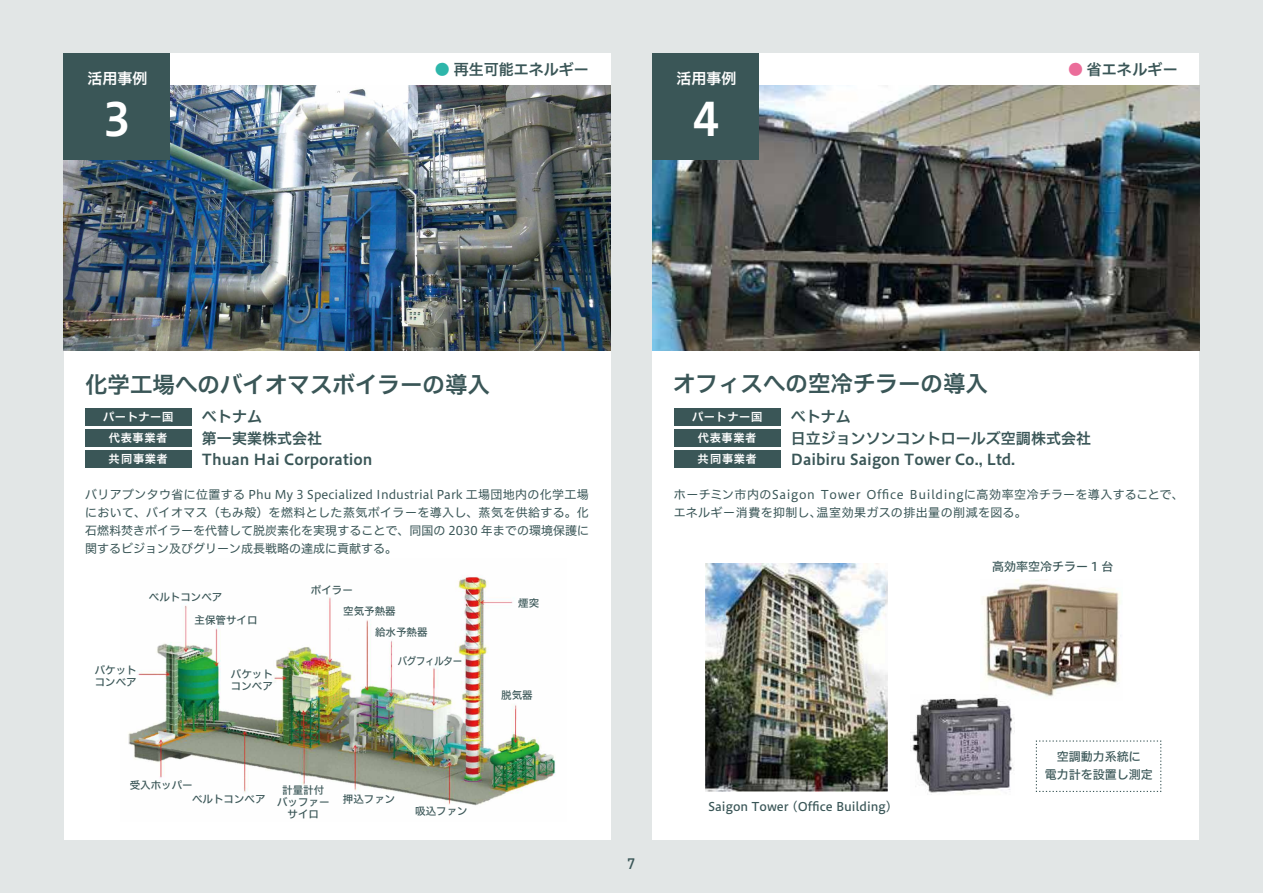
<style>
.page{position:relative;width:1263px;height:893px;background:#e2e6e6}
.page>*{position:absolute;margin:0;border:0;box-sizing:border-box;transform-origin:0 0}
.t1{font:45px "Hiragino UD Sans F Std W6";color:#fff}
.t2{font:22.5px "Hiragino UD Sans F Std W6";color:#3a5657}
.t3{font:15px "Hiragino UD Sans F Std W6";color:#3a5657}
.t4{font:15px "Hiragino UD Sans F Std W6";color:#fff}
.t5{font:500 15px "DIN Pro";color:#3a5657}
.t6{font:12px/18px "Hiragino UD Sans F Std W4";letter-spacing:.02em;color:#3a5657;text-align:justify}
.t7{font:12px/18px "Hiragino UD Sans F Std W4";letter-spacing:.04em;color:#3a5657}
.t8{font:12px/18px "Hiragino UD Sans F Std W5";color:#3a5657;text-align:center}
.t9{font:11.25px "Hiragino UD Sans F Std W6";letter-spacing:.05em;color:#fff}
.t10{font:10.5px/12px "Hiragino UD Sans F Std W5";color:#3a5657}
.t11{font:10.5px "Hiragino UD Sans F Std W5";letter-spacing:-.03em;color:#3a5657;scale:.9 1}
.s1{color:#2eb6aa}
.s2{color:#eb6d9a}
</style>
<div class="page">
<div style="left:64px;top:53px;width:546px;height:787px;background:#fff"></div>
<div style="left:653px;top:53px;width:546px;height:787px;background:#fff"></div>
<img style="left:128px;top:576px;width:428px;height:230px">
<svg style="left:1035px;top:740px;width:127px;height:52px"></svg>
<img style="left:706px;top:563px;width:181px;height:229px">
<img style="left:982px;top:580px;width:139px;height:117px">
<img style="left:910px;top:694px;width:104px;height:100px">
<img style="left:64px;top:85px;width:546px;height:266px">
<img style="left:653px;top:85px;width:546px;height:266px">
<div style="left:64px;top:53px;width:106px;height:106px;background:#3a5657"></div>
<div style="left:653px;top:53px;width:106px;height:106px;background:#3a5657"></div>
<div style="left:85px;top:451px;width:106px;height:17px;background:#3a5657"></div>
<div style="left:85px;top:429px;width:106px;height:17px;background:#3a5657"></div>
<div style="left:85px;top:408px;width:106px;height:17px;background:#3a5657"></div>
<div style="left:674px;top:451px;width:106px;height:17px;background:#3a5657"></div>
<div style="left:674px;top:429px;width:106px;height:17px;background:#3a5657"></div>
<div style="left:674px;top:408px;width:106px;height:17px;background:#3a5657"></div>
<p class="t4" style="left:88px;top:67px;width:62px">活用事例</p>
<h1 class="t1" style="left:103px;top:84px;width:29px">3</h1>
<p class="t3" style="left:435px;top:58px;width:155px"><span class="s1">●</span> 再生可能エネルギー</p>
<p class="t3" style="left:1068px;top:58px;width:111px"><span class="s2">●</span> 省エネルギー</p>
<p class="t4" style="left:677px;top:67px;width:61px">活用事例</p>
<h1 class="t1" style="left:692px;top:84px;width:29px">4</h1>
<h2 class="t2" style="left:85px;top:367px;width:406px">化学工場へのバイオマスボイラーの導入</h2>
<p class="t9" style="left:103px;top:408px;width:72px">パートナー国</p>
<p class="t3" style="left:202px;top:405px;width:61px">ベトナム</p>
<p class="t9" style="left:109px;top:429px;width:60px">代表事業者</p>
<p class="t3" style="left:202px;top:427px;width:121px">第一実業株式会社</p>
<p class="t9" style="left:108px;top:450px;width:61px">共同事業者</p>
<p class="t3" style="left:202px;top:448px;width:172px">Thuan Hai Corporation</p>
<p class="t6" style="left:85px;top:485px;width:505px">バリアブンタウ省に位置する Phu My 3 Specialized Industrial Park 工場団地内の化学工場において、バイオマス（もみ殻）を燃料とした蒸気ボイラーを導入し、蒸気を供給する。化石燃料焚きボイラーを代替して脱炭素化を実現することで、同国の 2030 年までの環境保護に関するビジョン及びグリーン成長戦略の達成に貢献する。</p>
<p class="t10" style="left:149px;top:590px;width:75px">ベルトコンベア</p>
<p class="t10" style="left:195px;top:613px;width:64px">主保管サイロ</p>
<p class="t10" style="left:95px;top:664px;width:43px">バケットコンベア</p>
<p class="t10" style="left:231px;top:667px;width:43px">バケットコンベア</p>
<p class="t10" style="left:311px;top:583px;width:43px">ボイラー</p>
<p class="t10" style="left:343px;top:604px;width:54px">空気予熱器</p>
<p class="t10" style="left:375px;top:626px;width:54px">給水予熱器</p>
<p class="t11" style="left:398px;top:653px;width:73px">バグフィルター</p>
<p class="t10" style="left:130px;top:778px;width:65px">受入ホッパー</p>
<p class="t10" style="left:192px;top:792px;width:75px">ベルトコンベア</p>
<p class="t10" style="left:277px;top:783px;width:54px;text-align:center">計量計付バッファーサイロ</p>
<p class="t10" style="left:343px;top:792px;width:54px">押込ファン</p>
<p class="t10" style="left:415px;top:804px;width:54px">吸込ファン</p>
<p class="t10" style="left:518px;top:596px;width:22px">煙突</p>
<p class="t10" style="left:501px;top:689px;width:33px">脱気器</p>
<h2 class="t2" style="left:673px;top:366px;width:316px">オフィスへの空冷チラーの導入</h2>
<p class="t9" style="left:692px;top:408px;width:72px">パートナー国</p>
<p class="t3" style="left:791px;top:405px;width:61px">ベトナム</p>
<p class="t9" style="left:698px;top:429px;width:60px">代表事業者</p>
<p class="t3" style="left:791px;top:427px;width:301px">日立ジョンソンコントロールズ空調株式会社</p>
<p class="t9" style="left:697px;top:450px;width:61px">共同事業者</p>
<p class="t3" style="left:791px;top:448px;width:226px">Daibiru Saigon Tower Co., Ltd.</p>
<p class="t7" style="left:674px;top:484px;width:512px">ホーチミン市内のSaigon Tower Office Buildingに高効率空冷チラーを導入することで、エネルギー消費を抑制し、温室効果ガスの排出量の削減を図る。</p>
<p class="t8" style="left:992px;top:556px;width:123px">高効率空冷チラー 1 台</p>
<p class="t5" style="left:627px;top:853px;width:9px">7</p>
<p class="t8" style="left:708px;top:797px;width:185px">Saigon Tower (Office Building)</p>
<p class="t8" style="left:1045px;top:747px;width:109px">空調動力系統に<br>電力計を設置し測定</p>
</div>
